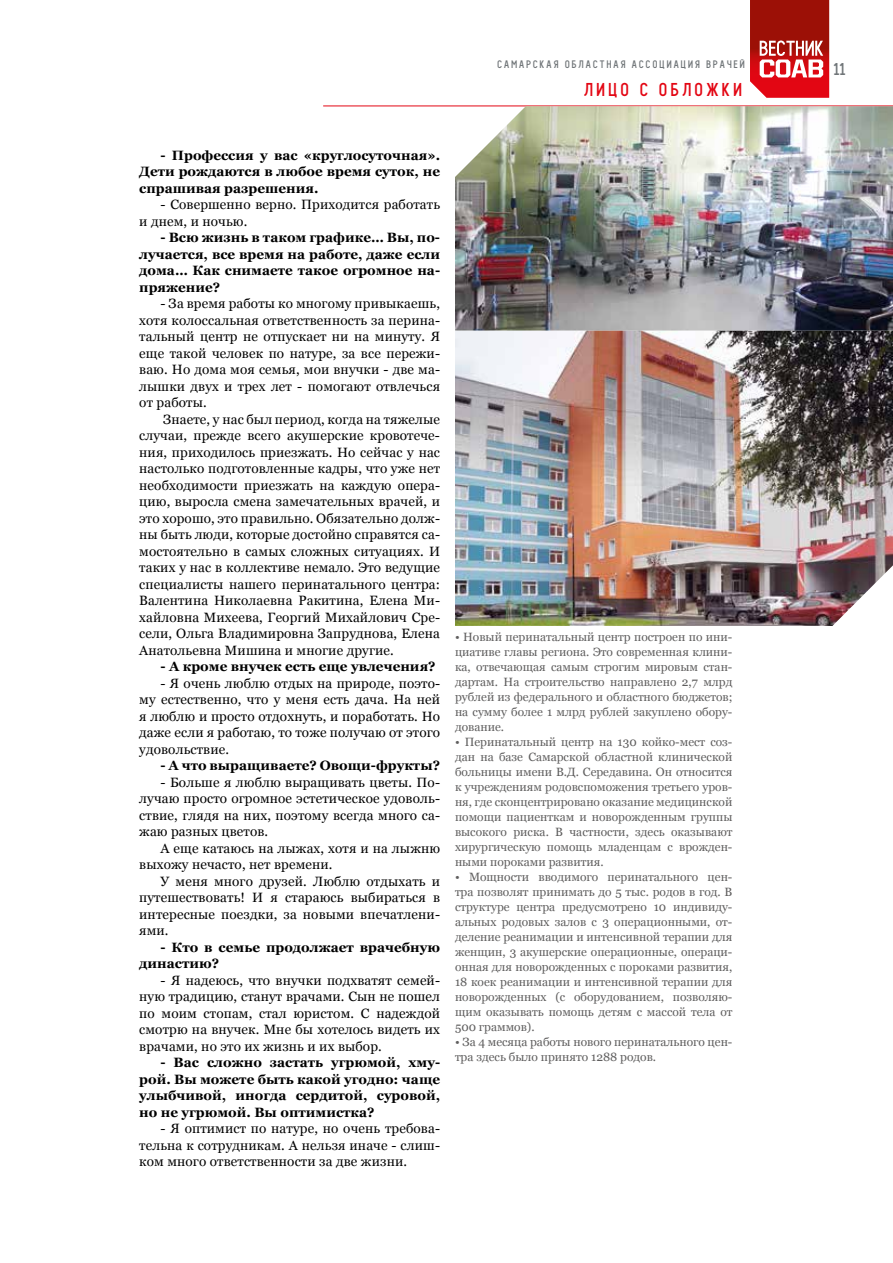
<style>
.page{position:relative;width:893px;height:1263px;background:#fff}
.page>*{position:absolute;margin:0;border:0;box-sizing:border-box;transform-origin:0 0}
.t1{font:18px "Probel C";letter-spacing:.2em;color:#e30613}
.t2{font:16.5px "Probel C";color:#707578}
.t3{font:13.5px/16.5px "Georgia";letter-spacing:.01em;color:#000;text-align:justify}
.t4{font:700 13.5px/16.5px "Georgia";color:#000;text-align:justify}
.t5{font:12px/15px "Georgia";color:#5f5e5e;text-align:justify}
.t6{font:10.5px "Probel C";letter-spacing:.2em;color:#707578}
</style>
<div class="page">
<hr style="left:323px;top:106px;width:570px;height:1px;background:#e30613">
<img style="left:455px;top:106px;width:438px;height:520px">
<svg style="left:750px;top:0;width:79px;height:98px;background:#c13433"></svg>
<p class="t6" style="left:497px;top:58px;width:249px">САМАРСКАЯ ОБЛАСТНАЯ АССОЦИАЦИЯ ВРАЧЕЙ</p>
<p class="t2" style="left:833px;top:60px;width:14px">11</p>
<h1 class="t1" style="left:584px;top:79px;width:159px">ЛИЦО С ОБЛОЖКИ</h1>
<p class="t4" style="left:139px;top:147px;width:302px;text-indent:21px">- Профессия у вас «круглосуточная».<br>Дети рождаются в любое время суток, не спрашивая разрешения.</p>
<p class="t3" style="left:139px;top:197px;width:302px;text-indent:21px">- Совершенно верно. Приходится работать и днем, и ночью.</p>
<p class="t4" style="left:139px;top:229px;width:302px;text-indent:21px">- Всю жизнь в таком графике… Вы, по&shy;лучается, все время на работе, даже если дома… Как снимаете такое огромное на&shy;пряжение?</p>
<p class="t3" style="left:139px;top:296px;width:302px;text-indent:21px">- За время работы ко многому привыкаешь, хотя колоссальная ответственность за перина&shy;тальный центр не отпускает ни на минуту. Я еще такой человек по натуре, за все пережи&shy;ваю. Но дома моя семья, мои внучки - две ма&shy;лышки двух и трех лет - помогают отвлечься от работы.</p>
<p class="t3" style="left:139px;top:411px;width:302px;text-indent:24px">Знаете, у нас был период, когда на тяжелые случаи, прежде всего акушерские кровотече&shy;ния, приходилось приезжать. Но сейчас у нас настолько подготовленные кадры, что уже нет необходимости приезжать на каждую опера&shy;цию, выросла смена замечательных врачей, и это хорошо, это правильно. Обязательно долж&shy;ны быть люди, которые достойно справятся са&shy;мостоятельно в самых сложных ситуациях. И таких у нас в коллективе немало. Это ведущие специалисты нашего перинатального центра:<br>Валентина Николаевна Ракитина, Елена Ми&shy;хайловна Михеева, Георгий Михайлович Сре&shy;сели, Ольга Владимировна Запруднова, Елена Анатольевна Мишина и многие другие.</p>
<p class="t4" style="left:161px;top:658px;width:277px">- А кроме внучек есть еще увлечения?</p>
<p class="t3" style="left:139px;top:675px;width:302px;text-indent:21px">- Я очень люблю отдых на природе, поэто&shy;му естественно, что у меня есть дача. На ней я люблю и просто отдохнуть, и поработать. Но даже если я работаю, то тоже получаю от этого удовольствие.</p>
<p class="t4" style="left:161px;top:757px;width:281px">- А что выращиваете? Овощи-фрукты?</p>
<p class="t3" style="left:139px;top:774px;width:302px;text-indent:21px">- Больше я люблю выращивать цветы. По&shy;лучаю просто огромное эстетическое удоволь&shy;ствие, глядя на них, поэтому всегда много са&shy;жаю разных цветов.</p>
<p class="t3" style="left:139px;top:840px;width:302px;text-indent:21px">А еще катаюсь на лыжах, хотя и на лыжню выхожу нечасто, нет времени.</p>
<p class="t3" style="left:139px;top:873px;width:302px;text-indent:21px">У меня много друзей. Люблю отдыхать и путешествовать! И я стараюсь выбираться в интересные поездки, за новыми впечатлени&shy;ями.</p>
<p class="t4" style="left:139px;top:939px;width:302px;text-indent:21px">- Кто в семье продолжает врачебную династию?</p>
<p class="t3" style="left:139px;top:972px;width:302px;text-indent:21px">- Я надеюсь, что внучки подхватят семей&shy;ную традицию, станут врачами. Сын не пошел по моим стопам, стал юристом. С надеждой смотрю на внучек. Мне бы хотелось видеть их врачами, но это их жизнь и их выбор.</p>
<p class="t4" style="left:139px;top:1054px;width:302px;text-indent:21px">- Вас сложно застать угрюмой, хму&shy;рой. Вы можете быть какой угодно: чаще улыбчивой, иногда сердитой, суровой, но не угрюмой. Вы оптимистка?</p>
<p class="t3" style="left:139px;top:1120px;width:302px;text-indent:21px">- Я оптимист по натуре, но очень требова&shy;тельна к сотрудникам. А нельзя иначе - слиш&shy;ком много ответственности за две жизни.</p>
<p class="t5" style="left:455px;top:629px;width:279px">• Новый перинатальный центр построен по ини&shy;циативе главы региона. Это современная клини&shy;ка, отвечающая самым строгим мировым стан&shy;дартам. На строительство направлено 2,7 млрд рублей из федерального и областного бюджетов; на сумму более 1 млрд рублей закуплено обору&shy;дование.</p>
<p class="t5" style="left:455px;top:734px;width:279px">• Перинатальный центр на 130 койко-мест соз&shy;дан на базе Самарской областной клинической больницы имени В.Д. Середавина. Он относится к учреждениям родовспоможения третьего уров&shy;ня, где сконцентрировано оказание медицинской помощи пациенткам и новорожденным группы высокого риска. В частности, здесь оказывают хирургическую помощь младенцам с врожден&shy;ными пороками развития.</p>
<p class="t5" style="left:455px;top:869px;width:279px">• Мощности вводимого перинатального цен&shy;тра позволят принимать до 5 тыс. родов в год. В структуре центра предусмотрено 10 индивиду&shy;альных родовых залов с 3 операционными, от&shy;деление реанимации и интенсивной терапии для женщин, 3 акушерские операционные, операци&shy;онная для новорожденных с пороками развития, 18 коек реанимации и интенсивной терапии для новорожденных (с оборудованием, позволяю&shy;щим оказывать помощь детям с массой тела от 500 граммов).</p>
<p class="t5" style="left:455px;top:1034px;width:279px">• За 4 месяца работы нового перинатального цен&shy;тра здесь было принято 1288 родов.</p>
</div>
